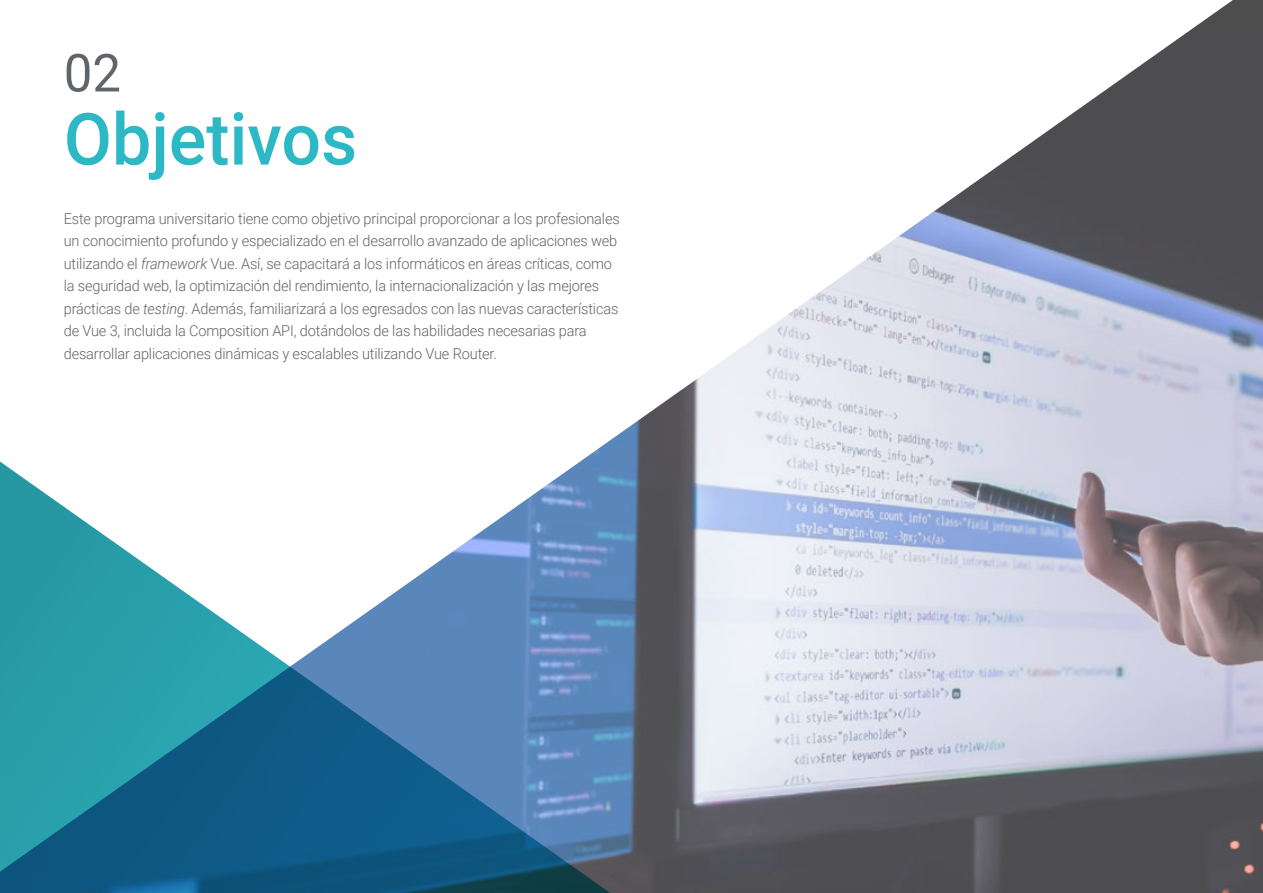
<style>
.page{position:relative;width:1263px;height:893px;background:#fff}
.page>*{position:absolute;margin:0;border:0;box-sizing:border-box;transform-origin:0 0}
.t1{font:500 72px "Roboto";color:#2db8c5}
.t2{font:52.5px "Roboto";color:#61646a}
.t3{font:300 15px/22.5px "Roboto";letter-spacing:-.01em;color:#61646a}
.s1{font-style:italic}
</style>
<div class="page">
<img style="left:602px;top:0;width:661px;height:893px">
<svg style="left:0;top:446px;width:640px;height:447px"></svg>
<h2 class="t2" style="left:64px;top:36px;width:59px">02</h2>
<h1 class="t1" style="left:64px;top:89px;width:295px">Objetivos</h1>
<p class="t3" style="left:64px;top:207px;width:557px">Este programa universitario tiene como objetivo principal proporcionar a los profesionales un conocimiento profundo y especializado en el desarrollo avanzado de aplicaciones web utilizando el <span class="s1">framework</span> Vue. Así, se capacitará a los informáticos en áreas críticas, como la seguridad web, la optimización del rendimiento, la internacionalización y las mejores prácticas de <span class="s1">testing</span>. Además, familiarizará a los egresados con las nuevas características de Vue 3, incluida la Composition API, dotándolos de las habilidades necesarias para desarrollar aplicaciones dinámicas y escalables utilizando Vue Router.</p>
</div>
